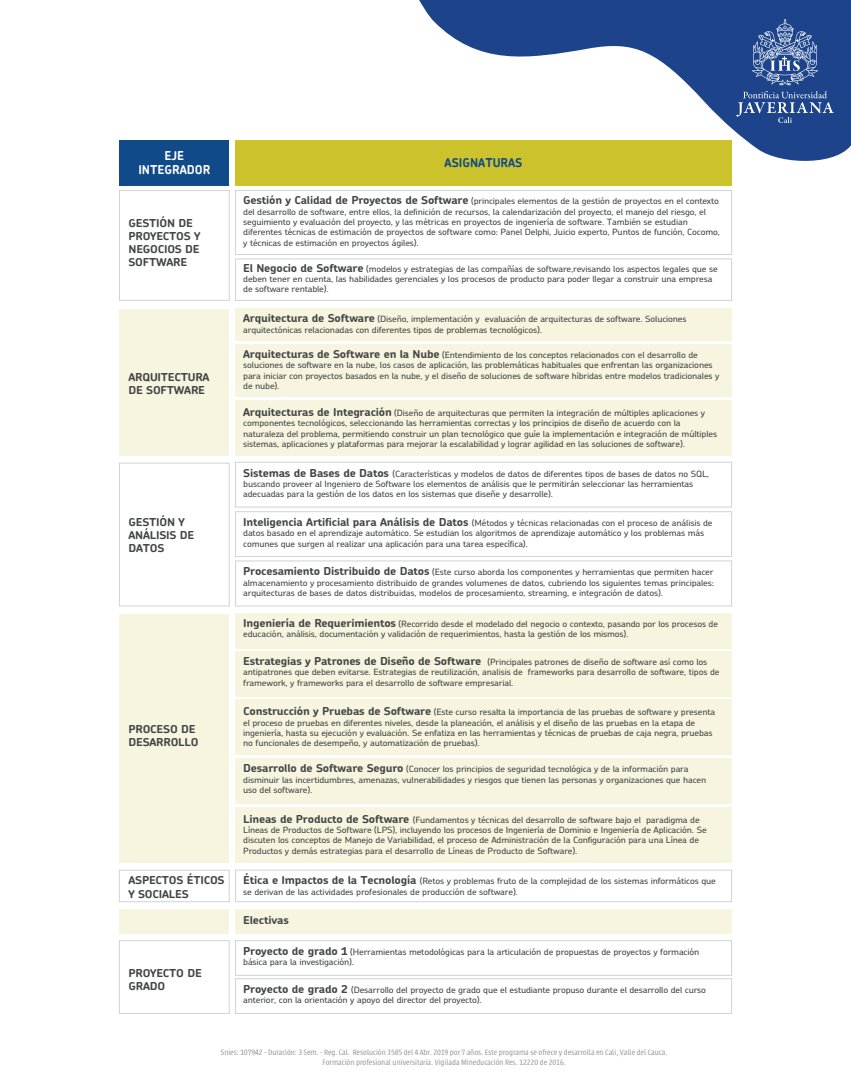
<style>
.page{position:relative;width:851px;height:1078px;background:#fff}
.page>*{position:absolute;margin:0;border:0;box-sizing:border-box;transform-origin:0 0}
.t1{font:700 12.2px/13.6px "Chevin";color:#fff;text-align:center}
.t2{font:700 12.2px "Chevin";color:#104a89}
.t3{font:700 10.9px/13.1px "Chevin";letter-spacing:-.015em;color:#434545;scale:1.1 1}
.t4{font:500 8.65px/10.3px "Chevin";letter-spacing:-.015em;color:#434545;scale:1.1 1}
.t5{font:300 8.5px/10.2px "Urbana";color:#939696;text-align:center}
.s1{font-weight:700;font-size:10.9px}
</style>
<div class="page">
<svg style="left:419px;top:0;width:431px;height:166px"></svg>
<svg style="left:736px;top:19px;width:97px;height:104px;background:#3d5e9b"></svg>
<div style="left:119px;top:940px;width:110px;height:73px;background:#fff;border:1px solid #d2d3d5"></div>
<div style="left:119px;top:909px;width:110px;height:24px;background:#f7f5df"></div>
<div style="left:119px;top:869px;width:110px;height:32px;background:#fff;border:1px solid #d2d3d5"></div>
<div style="left:235px;top:140px;width:496px;height:46px;background:#cbc22c"></div>
<div style="left:119px;top:140px;width:110px;height:46px;background:#104a89"></div>
<div style="left:235px;top:190px;width:496px;height:64px;background:#fff;border:1px solid #d2d3d5"></div>
<div style="left:119px;top:190px;width:110px;height:110px;background:#fff;border:1px solid #d2d3d5"></div>
<div style="left:119px;top:463px;width:110px;height:143px;background:#fff;border:1px solid #d2d3d5"></div>
<div style="left:119px;top:309px;width:110px;height:146px;background:#f7f5df"></div>
<div style="left:119px;top:613px;width:110px;height:249px;background:#f7f5df"></div>
<div style="left:235px;top:309px;width:496px;height:32px;background:#f7f5df"></div>
<div style="left:235px;top:400px;width:496px;height:55px;background:#f7f5df"></div>
<div style="left:235px;top:344px;width:496px;height:52px;background:#f7f5df"></div>
<div style="left:235px;top:462px;width:496px;height:45px;background:#fff;border:1px solid #d2d3d5"></div>
<div style="left:235px;top:259px;width:496px;height:41px;background:#fff;border:1px solid #d2d3d5"></div>
<div style="left:235px;top:613px;width:496px;height:35px;background:#f7f5df"></div>
<div style="left:235px;top:699px;width:496px;height:55px;background:#f7f5df"></div>
<div style="left:235px;top:651px;width:496px;height:45px;background:#f7f5df"></div>
<div style="left:235px;top:806px;width:496px;height:56px;background:#f7f5df"></div>
<div style="left:235px;top:758px;width:496px;height:45px;background:#f7f5df"></div>
<div style="left:235px;top:511px;width:496px;height:45px;background:#fff;border:1px solid #d2d3d5"></div>
<div style="left:235px;top:560px;width:496px;height:46px;background:#fff;border:1px solid #d2d3d5"></div>
<div style="left:235px;top:869px;width:496px;height:32px;background:#fff;border:1px solid #d2d3d5"></div>
<div style="left:235px;top:909px;width:496px;height:24px;background:#f7f5df"></div>
<div style="left:235px;top:940px;width:496px;height:35px;background:#fff;border:1px solid #d2d3d5"></div>
<div style="left:235px;top:978px;width:496px;height:35px;background:#fff;border:1px solid #d2d3d5"></div>
<h1 class="t1" style="left:138px;top:149px;width:73px">EJE<br>INTEGRADOR</h1>
<p class="t3" style="left:128px;top:216px;width:67px">GESTIÓN DE<br>PROYECTOS Y<br>NEGOCIOS DE<br>SOFTWARE</p>
<p class="t3" style="left:128px;top:370px;width:75px">ARQUITECTURA<br>DE SOFTWARE</p>
<p class="t3" style="left:128px;top:515px;width:61px">GESTIÓN Y<br>ANÁLISIS DE<br>DATOS</p>
<p class="t3" style="left:128px;top:721px;width:65px">PROCESO DE<br>DESARROLLO</p>
<p class="t3" style="left:128px;top:873px;width:89px">ASPECTOS ÉTICOS<br>Y SOCIALES</p>
<p class="t3" style="left:128px;top:966px;width:68px">PROYECTO DE<br>GRADO</p>
<h1 class="t2" style="left:444px;top:155px;width:79px">ASIGNATURAS</h1>
<p class="t4" style="left:243px;top:196px;width:435px"><span class="s1">Gestión y Calidad de Proyectos de Software</span> (principales elementos de la gestión de proyectos en el contexto del desarrollo de software, entre ellos, la definición de recursos, la calendarización del proyecto, el manejo del riesgo, el seguimiento y evaluación del proyecto, y las métricas en proyectos de ingeniería de software. También se estudian diferentes técnicas de estimación de proyectos de software como: Panel Delphi, Juicio experto, Puntos de función, Cocomo, y técnicas de estimación en proyectos ágiles).</p>
<p class="t4" style="left:243px;top:263px;width:433px"><span class="s1">El Negocio de Software</span> (modelos y estrategias de las compañías de software,revisando los aspectos legales que se deben tener en cuenta, las habilidades gerenciales y los procesos de producto para poder llegar a construir una empresa de software rentable).</p>
<p class="t4" style="left:243px;top:314px;width:404px"><span class="s1">Arquitectura de Software</span> (Diseño, implementación y evaluación de arquitecturas de software. Soluciones arquitectónicas relacionadas con diferentes tipos de problemas tecnológicos).</p>
<p class="t4" style="left:243px;top:349px;width:434px"><span class="s1">Arquitecturas de Software en la Nube</span> (Entendimiento de los conceptos relacionados con el desarrollo de soluciones de software en la nube, los casos de aplicación, las problemáticas habituales que enfrentan las organizaciones para iniciar con proyectos basados en la nube, y el diseño de soluciones de software híbridas entre modelos tradicionales y de nube).</p>
<p class="t4" style="left:243px;top:407px;width:432px"><span class="s1">Arquitecturas de Integración</span> (Diseño de arquitecturas que permiten la integración de múltiples aplicaciones y componentes tecnológicos, seleccionando las herramientas correctas y los principios de diseño de acuerdo con la naturaleza del problema, permitiendo construir un plan tecnológico que guíe la implementación e integración de múltiples sistemas, aplicaciones y plataformas para mejorar la escalabilidad y lograr agilidad en las soluciones de software).</p>
<p class="t4" style="left:243px;top:468px;width:425px"><span class="s1">Sistemas de Bases de Datos</span> (Características y modelos de datos de diferentes tipos de bases de datos no SQL, buscando proveer al Ingeniero de Software los elementos de análisis que le permitirán seleccionar las herramientas adecuadas para la gestión de los datos en los sistemas que diseñe y desarrolle).</p>
<p class="t4" style="left:243px;top:517px;width:428px"><span class="s1">Inteligencia Artificial para Análisis de Datos</span> (Métodos y técnicas relacionadas con el proceso de análisis de datos basado en el aprendizaje automático. Se estudian los algoritmos de aprendizaje automático y los problemas más comunes que surgen al realizar una aplicación para una tarea específica).</p>
<p class="t4" style="left:243px;top:566px;width:429px;text-align:justify"><span class="s1">Procesamiento Distribuido de Datos</span> (Este curso aborda los componentes y herramientas que permiten hacer almacenamiento y procesamiento distribuido de grandes volumenes de datos, cubriendo los siguientes temas principales: arquitecturas de bases de datos distribuidas, modelos de procesamiento, streaming, e integración de datos).</p>
<p class="t4" style="left:243px;top:618px;width:433px"><span class="s1">Ingeniería de Requerimientos</span> (Recorrido desde el modelado del negocio o contexto, pasando por los procesos de educación, análisis, documentación y validación de requerimientos, hasta la gestión de los mismos).</p>
<p class="t4" style="left:243px;top:656px;width:434px"><span class="s1">Estrategias y Patrones de Diseño de Software</span> (Principales patrones de diseño de software así como los antipatrones que deben evitarse. Estrategias de reutilización, analisis de frameworks para desarrollo de software, tipos de framework, y frameworks para el desarrollo de software empresarial.</p>
<p class="t4" style="left:243px;top:706px;width:430px"><span class="s1">Construcción y Pruebas de Software</span> (Este curso resalta la importancia de las pruebas de software y presenta el proceso de pruebas en diferentes niveles, desde la planeación, el análisis y el diseño de las pruebas en la etapa de ingeniería, hasta su ejecución y evaluación. Se enfatiza en las herramientas y técnicas de pruebas de caja negra, pruebas no funcionales de desempeño, y automatización de pruebas).</p>
<p class="t4" style="left:243px;top:763px;width:422px"><span class="s1">Desarrollo de Software Seguro</span> (Conocer los principios de seguridad tecnológica y de la información para disminuir las incertidumbres, amenazas, vulnerabilidades y riesgos que tienen las personas y organizaciones que hacen uso del software).</p>
<p class="t4" style="left:243px;top:814px;width:423px"><span class="s1">Lineas de Producto de Software</span> (Fundamentos y técnicas del desarrollo de software bajo el paradigma de Líneas de Productos de Software (LPS), incluyendo los procesos de Ingeniería de Dominio e Ingeniería de Aplicación. Se discuten los conceptos de Manejo de Variabilidad, el proceso de Administración de la Configuración para una Línea de Productos y demás estrategias para el desarrollo de Líneas de Producto de Software).</p>
<p class="t4" style="left:243px;top:875px;width:431px"><span class="s1">Ética e Impactos de la Tecnología</span> (Retos y problemas fruto de la complejidad de los sistemas informáticos que se derivan de las actividades profesionales de producción de software).</p>
<p class="t3" style="left:243px;top:912px;width:43px">Electivas</p>
<p class="t4" style="left:243px;top:946px;width:416px"><span class="s1">Proyecto de grado 1</span> (Herramientas metodológicas para la articulación de propuestas de proyectos y formación básica para la investigación).</p>
<p class="t4" style="left:243px;top:984px;width:422px"><span class="s1">Proyecto de grado 2</span> (Desarrollo del proyecto de grado que el estudiante propuso durante el desarrollo del curso anterior, con la orientación y apoyo del director del proyecto).</p>
<p class="t5" style="left:221px;top:1046px;width:448px">Snies: 107942 - Duración: 3 Sem. - Reg. Cal. Resolución 3585 del 4 Abr. 2019 por 7 años. Este programa se ofrece y desarrolla en Cali, Valle del Cauca.<br>Formación profesional universitaria. Vigilada Mineducación Res. 12220 de 2016.</p>
</div>
